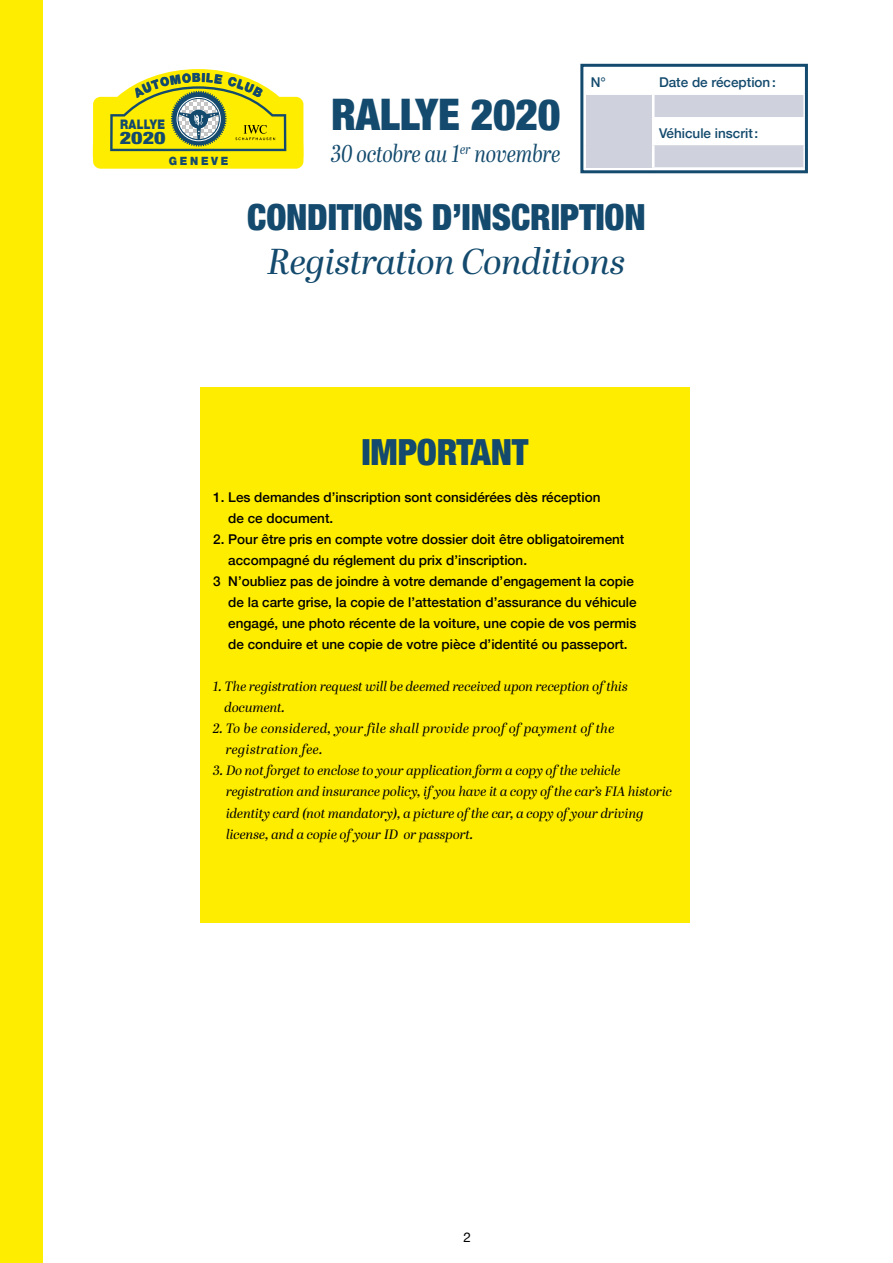
<style>
.page{position:relative;width:893px;height:1263px;background:#fff}
.page>*{position:absolute;margin:0;border:0;box-sizing:border-box;transform-origin:0 0}
.t1{font:900 condensed 43.5px "Helvetica Neue";letter-spacing:-.005em;color:#134a6d}
.t2{font:900 condensed 36px "Helvetica Neue";letter-spacing:-.005em;color:#134a6d}
.t3{font:italic 36px "Abril Display";letter-spacing:-.01em;color:#134a6d}
.t4{font:italic 24.3px "Abril Display";color:#134a6d;scale:.83 1}
.t5{font:900 condensed 17.25px "Helvetica Neue";color:#134a6d;scale:1.27 1}
.t6{font:500 13.5px/21px "Helvetica Neue";color:#000}
.t7{font:italic 13.5px/21px "Abril Display";color:#000}
.t8{font:italic 13.5px/21px "Abril Display";letter-spacing:.03em;color:#000}
.t9{font:500 13.5px "Helvetica Neue";color:#134a6d}
.t10{font:13.5px "Helvetica Neue";color:#000}
.t11{font:900 13.2px "Helvetica Neue";letter-spacing:.03em;color:#134a6d;scale:.82 1}
.t12{font:900 11.4px "Helvetica Neue";letter-spacing:.25em;color:#134a6d;scale:.94 1}
</style>
<div class="page">
<svg style="left:655px;top:95px;width:148px;height:72px"></svg>
<hr style="left:653px;top:117px;width:153px;height:3px;background:#fff">
<hr style="left:653px;top:142px;width:153px;height:3px;background:#fff">
<div style="left:580px;top:64px;width:228px;height:109px;border:3px solid #134a6d"></div>
<div style="left:586px;top:95px;width:66px;height:73px;background:#cfd2dd"></div>
<div style="left:0;top:0;width:43px;height:1263px;background:#ffed00"></div>
<div style="left:200px;top:387px;width:489px;height:536px;background:#ffed00"></div>
<svg style="left:93px;top:69px;width:211px;height:100px;background:#e3dc3a"></svg>
<p class="t11" style="left:120px;top:117px;width:56px">RALLYE</p>
<p class="t5" style="left:120px;top:128px;width:38px">2020</p>
<p class="t12" style="left:169px;top:154px;width:65px">GENEVE</p>
<h1 class="t1" style="left:331px;top:79px;width:231px">RALLYE 2020</h1>
<h3 class="t4" style="left:331px;top:137px;width:278px">30 octobre au 1<sup>er</sup> novembre</h3>
<p class="t9" style="left:591px;top:72px;width:17px">N°</p>
<p class="t9" style="left:659px;top:72px;width:118px">Date de réception:</p>
<p class="t9" style="left:659px;top:122px;width:101px">Véhicule inscrit:</p>
<h2 class="t2" style="left:247px;top:188px;width:400px">CONDITIONS D’INSCRIPTION</h2>
<h2 class="t3" style="left:267px;top:236px;width:360px">Registration Conditions</h2>
<h2 class="t2" style="left:361px;top:423px;width:169px">IMPORTANT</h2>
<p class="t6" style="left:228px;top:486px;width:374px;text-indent:-15px">1. Les demandes d’inscription sont considérées dès réception de ce document.</p>
<p class="t6" style="left:213px;top:528px;width:413px">2. Pour être pris en compte votre dossier doit être obligatoirement</p>
<p class="t6" style="left:228px;top:549px;width:300px">accompagné du réglement du prix d’inscription.</p>
<p class="t6" style="left:213px;top:570px;width:422px">3 N’oubliez pas de joindre à votre demande d’engagement la copie</p>
<p class="t6" style="left:228px;top:591px;width:410px">de la carte grise, la copie de l’attestation d’assurance du véhicule</p>
<p class="t6" style="left:228px;top:612px;width:410px">engagé, une photo récente de la voiture, une copie de vos permis</p>
<p class="t6" style="left:228px;top:633px;width:401px">de conduire et une copie de votre pièce d’identité ou passeport.</p>
<p class="t7" style="left:225px;top:677px;width:405px;text-indent:-11px">1. The registration request will be deemed received upon reception of this document.</p>
<p class="t8" style="left:226px;top:719px;width:390px;text-indent:-13px">2. To be considered, your file shall provide proof of payment of the registration fee.</p>
<p class="t7" style="left:226px;top:761px;width:448px;text-indent:-13px">3. Do not forget to enclose to your application form a copy of the vehicle registration and insurance policy, if you have it a copy of the car’s FIA historic identity card (not mandatory), a picture of the car, a copy of your driving license, and a copie of your ID or passport.</p>
<p class="t10" style="left:463px;top:1227px;width:9px">2</p>
</div>
